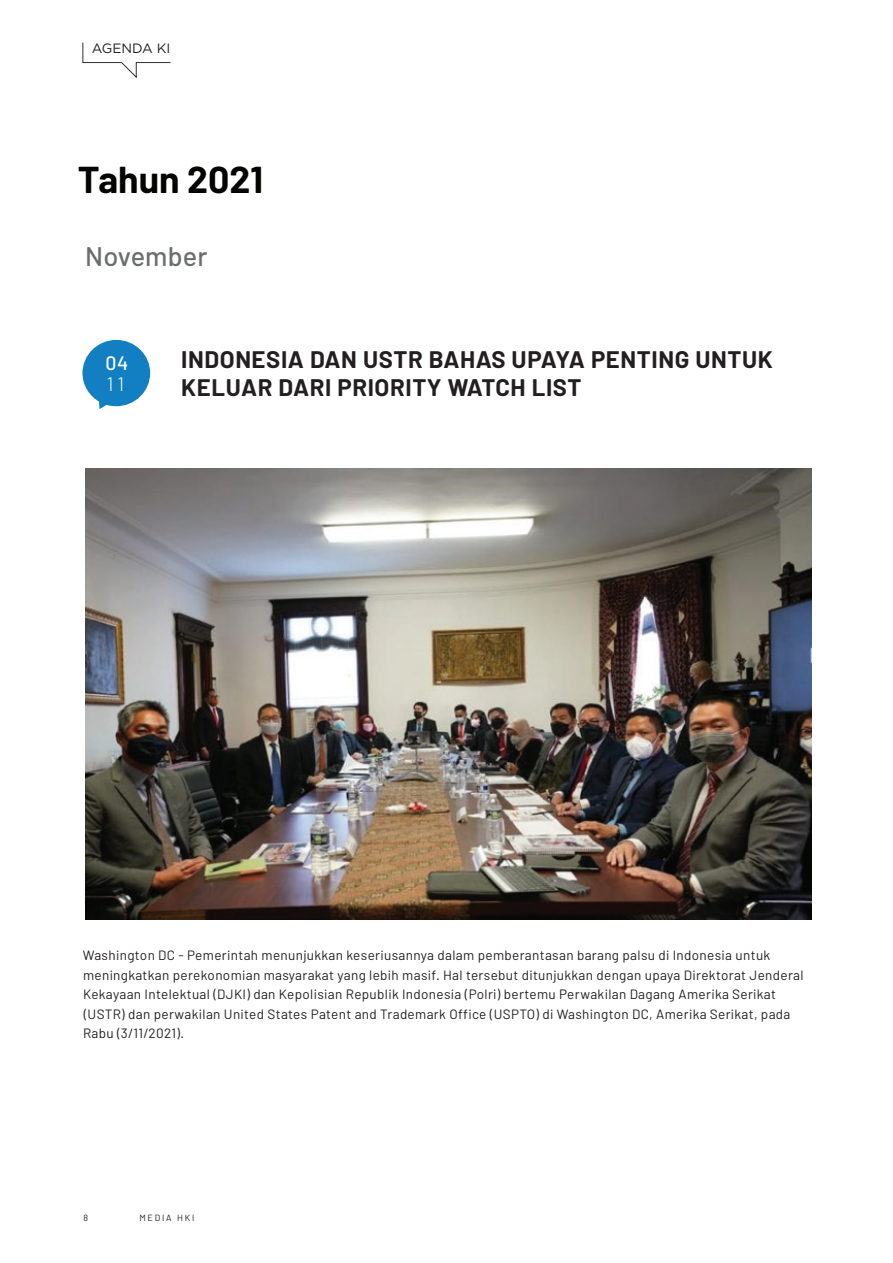
<style>
.page{position:relative;width:893px;height:1263px;background:#fff}
.page>*{position:absolute;margin:0;border:0;box-sizing:border-box;transform-origin:0 0}
.t1{font:700 37.5px "Barlow";color:#040503}
.t2{font:500 27px "Barlow";letter-spacing:.005em;color:#6c6d70}
.t3{font:700 24px/28.8px "Barlow";letter-spacing:.025em;color:#231f20}
.t4{font:500 19.5px "Barlow";color:#fff}
.t5{font:300 19.5px "Barlow";color:#fff}
.t6{font:13.5px/19.5px "Barlow";letter-spacing:.025em;color:#231f20}
.t7{font:13.5px "Gotham";color:#231f20}
.t8{font:9px "Barlow";letter-spacing:.2em;color:#231f20}
</style>
<div class="page">
<img style="left:85px;top:469px;width:727px;height:450px">
<svg style="left:82px;top:42px;width:89px;height:37px"></svg>
<svg style="left:82px;top:340px;width:68px;height:69px"></svg>
<p class="t7" style="left:92px;top:40px;width:80px">AGENDA KI</p>
<h1 class="t1" style="left:78px;top:156px;width:187px">Tahun 2021</h1>
<h2 class="t2" style="left:85px;top:240px;width:124px">November</h2>
<h3 class="t4" style="left:106px;top:351px;width:24px">04</h3>
<h3 class="t5" style="left:107px;top:372px;width:19px">11</h3>
<h3 class="t3" style="left:181px;top:345px;width:593px">INDONESIA DAN USTR BAHAS UPAYA PENTING UNTUK<br>KELUAR DARI PRIORITY WATCH LIST</h3>
<p class="t6" style="left:83px;top:945px;width:722px">Washington DC - Pemerintah menunjukkan keseriusannya dalam pemberantasan barang palsu di Indonesia untuk meningkatkan perekonomian masyarakat yang lebih masif. Hal tersebut ditunjukkan dengan upaya Direktorat Jenderal Kekayaan Intelektual (DJKI) dan Kepolisian Republik Indonesia (Polri) bertemu Perwakilan Dagang Amerika Serikat (USTR) dan perwakilan United States Patent and Trademark Office (USPTO) di Washington DC, Amerika Serikat, pada Rabu (3/11/2021).</p>
<p class="t8" style="left:84px;top:1212px;width:6px">8</p>
<p class="t8" style="left:139px;top:1212px;width:56px">MEDIA HKI</p>
</div>
